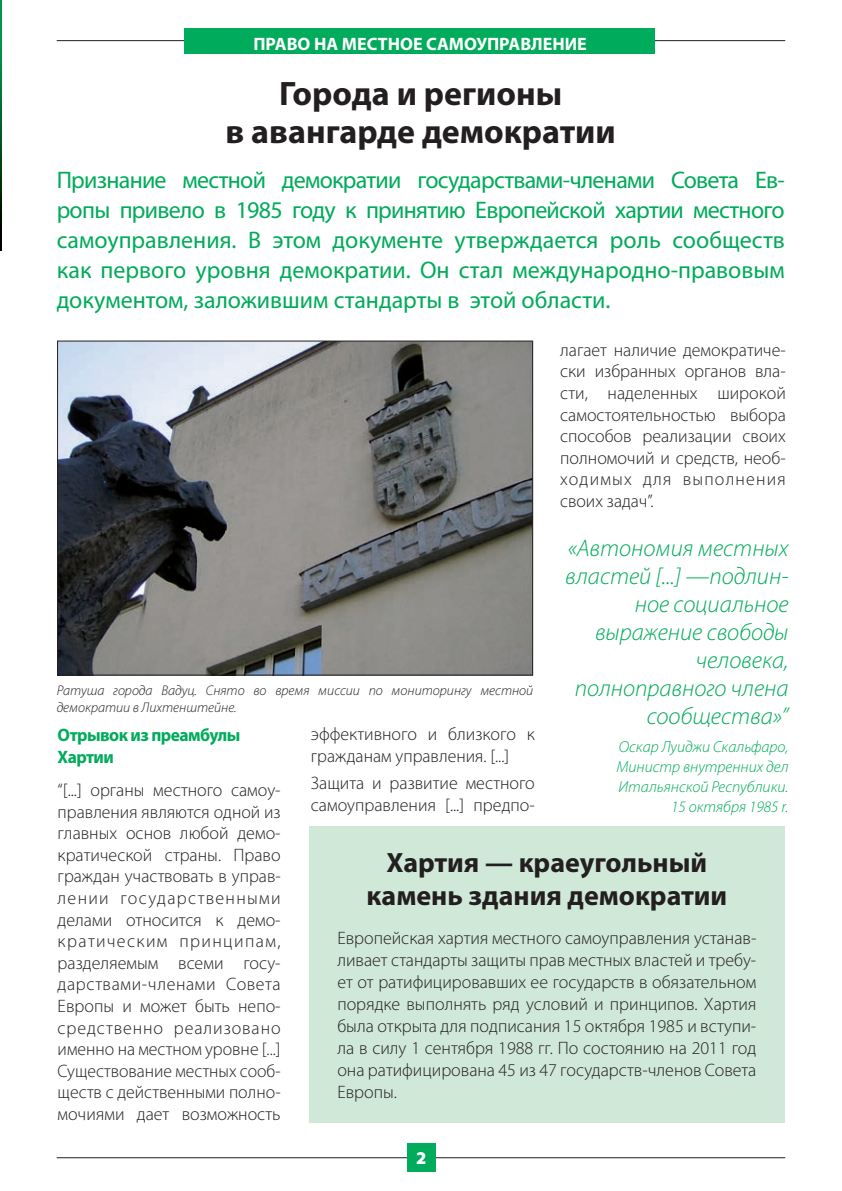
<style>
.page{position:relative;width:842px;height:1191px;background:#fff}
.page>*{position:absolute;margin:0;border:0;box-sizing:border-box;transform-origin:0 0}
.t1{font:700 34px/38px "Myriad Pro";color:#231f20;text-align:center}
.t2{font:700 28px/33.6px "Myriad Pro";color:#231f20;text-align:center}
.t3{font:24px/30px "Myriad Pro";color:#00ab5b;text-align:justify}
.t4{font:italic 300 24px/28px "Myriad Pro";color:#00ab5b;text-align:right}
.t5{font:300 18px/21.6px "Myriad Pro";color:#231f20;text-align:justify}
.t6{font:700 18px "Myriad Pro";color:#fff}
.t7{font:700 18px/21.6px "Myriad Pro";letter-spacing:-.03em;color:#00ab5b}
.t8{font:900 18px "Myriad Pro";color:#fff}
.t9{font:italic 300 16px/20px "Myriad Pro";color:#00ab5b;text-align:right}
.t10{font:italic 300 14px/16.8px "Myriad Pro";color:#231f20}
</style>
<div class="page">
<hr style="left:57px;top:40px;width:728px;height:1px;background:#231f20">
<hr style="left:57px;top:1157px;width:728px;height:1px;background:#231f20">
<div style="left:184px;top:28px;width:471px;height:26px;background:#00ab5b"></div>
<div style="left:407px;top:1143px;width:28px;height:28px;background:#00ab5b"></div>
<img style="left:0;top:0;width:2px;height:251px">
<img style="left:59px;top:343px;width:472px;height:330px">
<div style="left:57px;top:341px;width:476px;height:334px;border:1px solid #231f20"></div>
<div style="left:309px;top:826px;width:476px;height:297px;background:#d0e8d7"></div>
<p class="t6" style="left:253px;top:32px;width:335px">ПРАВО НА МЕСТНОЕ САМОУПРАВЛЕНИЕ</p>
<h1 class="t1" style="left:226px;top:73px;width:392px">Города и регионы<br>в авангарде демократии</h1>
<p class="t3" style="left:57px;top:165px;width:729px">Признание местной демократии государствами-членами Совета Ев&shy;ропы привело в 1985 году к принятию Европейской хартии местного самоуправления. В этом документе утверждается роль сообществ как первого уровня демократии. Он стал международно-правовым документом, заложившим стандарты в этой области.</p>
<p class="t5" style="left:560px;top:339px;width:227px">лагает наличие демократиче&shy;ски избранных органов вла&shy;сти, наделенных широкой самостоятельностью выбора способов реализации своих полномочий и средств, необ&shy;ходимых для выполнения своих задач”.</p>
<h3 class="t4" style="left:565px;top:533px;width:225px">«Автономия местных властей [...] —подлин&shy;ное социальное выражение свободы человека, полноправного члена сообщества»”</h3>
<p class="t9" style="left:616px;top:737px;width:174px">Оскар Луиджи Скальфаро,<br>Министр внутренних дел<br>Итальянской Республики.<br>15 октября 1985 r.</p>
<p class="t10" style="left:57px;top:681px;width:478px">Ратуша города Вадуц. Снято во время миссии по мониторингу местной демократии в Лихтенштейне.</p>
<p class="t5" style="left:311px;top:723px;width:225px">эффективного и близкого к гражданам управления. [...]</p>
<p class="t5" style="left:311px;top:772px;width:225px">Защита и развитие местного самоуправления [...] предпо-</p>
<p class="t7" style="left:58px;top:724px;width:184px">Отрывок из преамбулы<br>Хартии</p>
<p class="t5" style="left:58px;top:779px;width:225px">“[...] органы местного самоу&shy;правления являются одной из главных основ любой демо&shy;кратической страны. Право граждан участвовать в управ&shy;лении государственными делами относится к демо&shy;кратическим принципам, разделяемым всеми госу&shy;дарствами-членами Совета Европы и может быть непо&shy;средственно реализовано именно на местном уровне [...] Существование местных сооб&shy;ществ с действенными полно&shy;мочиями дает возможность</p>
<h2 class="t2" style="left:366px;top:844px;width:362px">Хартия — краеугольный камень здания демократии</h2>
<p class="t5" style="left:337px;top:927px;width:421px">Европейская хартия местного самоуправления устанав&shy;ливает стандарты защиты прав местных властей и требу&shy;ет от ратифицировавших ее государств в обязательном порядке выполнять ряд условий и принципов. Хартия была открыта для подписания 15 октября 1985 и вступи&shy;ла в силу 1 сентября 1988 гг. По состоянию на 2011 год она ратифицирована 45 из 47 государств-членов Совета Европы.</p>
<p class="t8" style="left:416px;top:1146px;width:12px">2</p>
</div>
